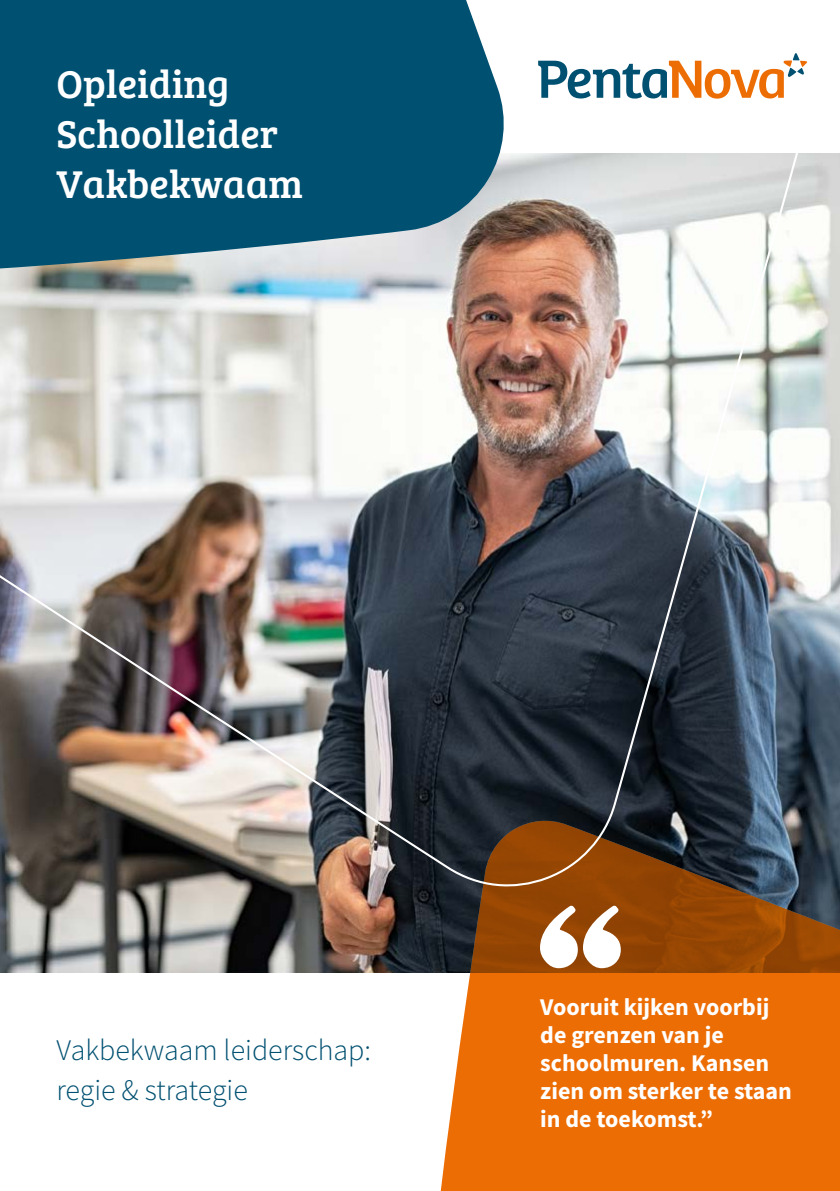
<style>
.page{position:relative;width:840px;height:1191px;background:#fff}
.page>*{position:absolute;margin:0;border:0;box-sizing:border-box;transform-origin:0 0}
.t1{font:40px/50px "Bree Serif";color:#fff}
.t2{font:300 29.8px/40px "Source Sans Pro";color:#005071}
.t3{font:700 24px/28px "Source Sans Pro";color:#fff}
</style>
<div class="page">
<img style="left:0;top:890px;width:399px;height:82px">
<svg style="left:399px;top:890px;width:440px;height:301px;background:#d16f1f"></svg>
<svg style="left:539px;top:905px;width:81px;height:63px"></svg>
<img style="left:0;top:0;width:839px;height:890px">
<h1 class="t1" style="left:56px;top:57px;width:248px">Opleiding<br>Schoolleider<br>Vakbekwaam</h1>
<p class="t2" style="left:56px;top:1030px;width:316px">Vakbekwaam leiderschap: regie &amp; strategie</p>
<p class="t3" style="left:540px;top:992px;width:253px">Vooruit kijken voorbij de grenzen van je schoolmuren. Kansen zien om sterker te staan in de toekomst.”</p>
</div>
